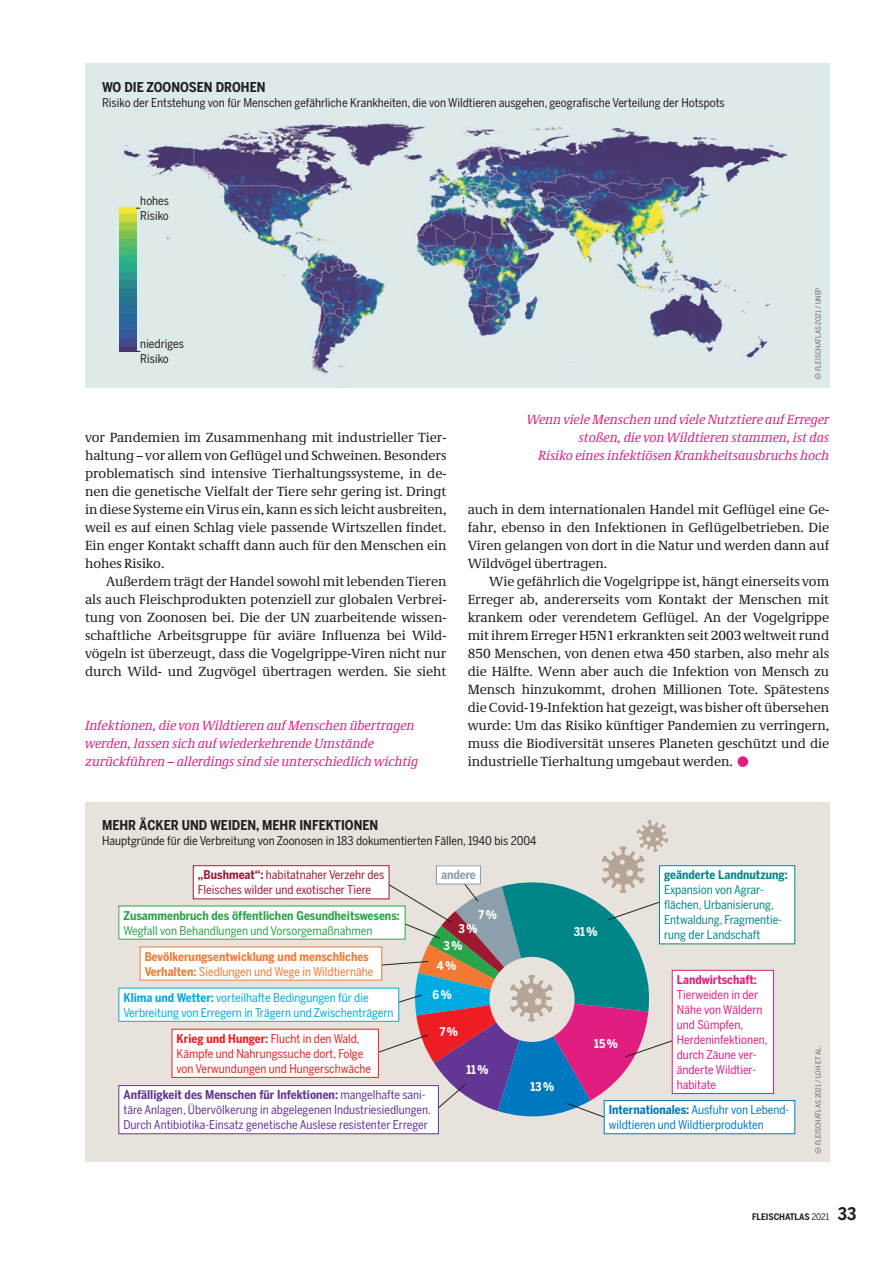
<style>
.page{position:relative;width:893px;height:1263px;background:#fff}
.page>*{position:absolute;margin:0;border:0;box-sizing:border-box;transform-origin:0 0}
.t1{font:13.5px/18px "Demos Pro";letter-spacing:-.005em;color:#231f20;text-align:justify}
.t2{font:italic 13.5px/18px "Demos Pro";letter-spacing:-.005em;color:#e21d80}
.t3{font:700 13.5px "Benton Sans Cond";color:#231f20}
.t4{font:12px/15px "Benton Sans Cond";color:#231f20}
.t5{font:12px/15px "Benton Sans Cond";color:#633695}
.t6{font:12px/15px "Benton Sans Cond";color:#e21d80}
.t7{font:12px/15px "Benton Sans Cond";color:#ee1d23}
.t8{font:12px/15px "Benton Sans Cond";color:#00abe1}
.t9{font:12px/15px "Benton Sans Cond";color:#008689}
.t10{font:700 12px/15px "Benton Sans Cond";color:#f37932}
.t11{font:12px/15px "Benton Sans Cond";color:#9d1931}
.t12{font:12px/15px "Benton Sans Cond";color:#0078c0}
.t13{font:700 12px "Benton Sans Cond";color:#29a449}
.t14{font:12px "Benton Sans Cond";color:#29a449}
.t15{font:700 12px "Benton Sans Cond";color:#fff}
.t16{font:700 12px "Benton Sans Cond";color:#008689}
.t17{font:700 12px "Benton Sans Cond";color:#e21d80}
.t18{font:700 12px "Benton Sans Cond";color:#8c9faa}
.t19{font:700 9px "Benton Sans Cond";color:#231f20}
.t20{font:7.2px "Benton Sans Cond";letter-spacing:.02em;color:#636366}
.s1{font-weight:700}
.s2{font-weight:400}
.s3{font-size:17.25px}
</style>
<div class="page">
<div style="left:737px;top:756px;width:11px;height:11px;background:#e21d80;border-radius:50%"></div>
<div style="left:85px;top:802px;width:744px;height:360px;background:#e7e2dc"></div>
<svg style="left:815px;top:1147px;width:6px;height:6px"></svg>
<div style="left:85px;top:64px;width:744px;height:324px;background:#dde9eb"></div>
<img style="left:119px;top:120px;width:670px;height:268px">
<svg style="left:815px;top:373px;width:6px;height:6px"></svg>
<img style="left:119px;top:208px;width:17px;height:144px">
<div style="left:659px;top:866px;width:136px;height:78px;background:#fff"></div>
<div style="left:659px;top:865px;width:136px;height:79px;border:1px solid #008689"></div>
<div style="left:672px;top:970px;width:101px;height:123px;background:#fff"></div>
<div style="left:672px;top:970px;width:102px;height:124px;border:1px solid #e21d80"></div>
<div style="left:604px;top:1100px;width:191px;height:34px;background:#fff"></div>
<div style="left:604px;top:1100px;width:191px;height:34px;border:1px solid #0078c0"></div>
<div style="left:119px;top:1085px;width:319px;height:49px;background:#fff"></div>
<div style="left:118px;top:1085px;width:321px;height:49px;border:1px solid #633695"></div>
<div style="left:172px;top:1029px;width:206px;height:48px;background:#fff"></div>
<div style="left:172px;top:1029px;width:207px;height:49px;border:1px solid #ee1d23"></div>
<div style="left:119px;top:988px;width:280px;height:33px;background:#fff"></div>
<div style="left:118px;top:988px;width:281px;height:34px;border:1px solid #00abe1"></div>
<div style="left:140px;top:947px;width:242px;height:33px;background:#fff"></div>
<div style="left:119px;top:906px;width:286px;height:33px;background:#fff"></div>
<div style="left:193px;top:866px;width:196px;height:33px;background:#fff"></div>
<div style="left:193px;top:865px;width:196px;height:34px;border:1px solid #9d1931"></div>
<svg style="left:373px;top:820px;width:302px;height:301px"></svg>
<p class="t3" style="left:102px;top:79px;width:165px">WO DIE ZOONOSEN DROHEN</p>
<p class="t4" style="left:102px;top:95px;width:624px">Risiko der Entstehung von für Menschen gefährliche Krankheiten, die von Wildtieren ausgehen, geografische Verteilung der Hotspots</p>
<p class="t4" style="left:140px;top:194px;width:30px">hohes<br>Risiko</p>
<p class="t4" style="left:140px;top:337px;width:45px">niedriges<br>Risiko</p>
<p class="t1" style="left:85px;top:428px;width:363px">vor Pandemien im Zusammenhang mit industrieller Tier&shy;haltung – vor allem von Geflügel und Schweinen. Besonders problematisch sind intensive Tierhaltungssysteme, in de&shy;nen die genetische Vielfalt der Tiere sehr gering ist. Dringt in diese Systeme ein Virus ein, kann es sich leicht ausbreiten, weil es auf einen Schlag viele passende Wirtszellen findet.<br>Ein enger Kontakt schafft dann auch für den Menschen ein hohes Risiko.</p>
<p class="t1" style="left:85px;top:572px;width:363px;text-indent:21px">Außerdem trägt der Handel sowohl mit lebenden Tieren als auch Fleischprodukten potenziell zur globalen Verbrei&shy;tung von Zoonosen bei. Die der UN zuarbeitende wissen&shy;schaftliche Arbeitsgruppe für aviäre Influenza bei Wild&shy;vögeln ist überzeugt, dass die Vogelgrippe-Viren nicht nur durch Wild- und Zugvögel übertragen werden. Sie sieht</p>
<p class="t2" style="left:85px;top:716px;width:335px">Infektionen, die von Wildtieren auf Menschen übertragen werden, lassen sich auf wiederkehrende Umstände zurückführen – allerdings sind sie unterschiedlich wichtig</p>
<p class="t20" style="left:814px;top:371px;width:85px;rotate:-90deg">FLEISCHATLAS 2021 / UNEP</p>
<p class="t2" style="left:527px;top:410px;width:304px;text-align:right">Wenn viele Menschen und viele Nutztiere auf Erreger stoßen, die von Wildtieren stammen, ist das<br>Risiko eines infektiösen Krankheitsausbruchs hoch</p>
<p class="t1" style="left:468px;top:500px;width:363px">auch in dem internationalen Handel mit Geflügel eine Ge&shy;fahr, ebenso in den Infektionen in Geflügelbetrieben. Die Viren gelangen von dort in die Natur und werden dann auf Wildvögel übertragen.</p>
<p class="t1" style="left:468px;top:572px;width:363px;text-indent:21px">Wie gefährlich die Vogelgrippe ist, hängt einerseits vom Erreger ab, andererseits vom Kontakt der Menschen mit krankem oder verendetem Geflügel. An der Vogelgrippe mit ihrem Erreger H5N1 erkrankten seit 2003 weltweit rund 850 Menschen, von denen etwa 450 starben, also mehr als die Hälfte. Wenn aber auch die Infektion von Mensch zu Mensch hinzukommt, drohen Millionen Tote. Spätestens die Covid-19-Infektion hat gezeigt, was bisher oft übersehen wurde: Um das Risiko künftiger Pandemien zu verringern, muss die Biodiversität unseres Planeten geschützt und die industrielle Tierhaltung umgebaut werden.</p>
<p class="t3" style="left:102px;top:817px;width:278px">MEHR ÄCKER UND WEIDEN, MEHR INFEKTIONEN</p>
<p class="t4" style="left:102px;top:833px;width:436px">Hauptgründe für die Verbreitung von Zoonosen in 183 dokumentierten Fällen, 1940 bis 2004</p>
<p class="t11" style="left:198px;top:868px;width:188px"><span class="s1">„Bushmeat“:</span> habitatnaher Verzehr des<br>Fleisches wilder und exotischer Tiere</p>
<p class="t18" style="left:441px;top:868px;width:36px">andere</p>
<p class="t13" style="left:123px;top:908px;width:278px">Zusammenbruch des öffentlichen Gesundheitswesens:</p>
<p class="t14" style="left:123px;top:923px;width:251px">Wegfall von Behandlungen und Vorsorgemaßnahmen</p>
<p class="t10" style="left:145px;top:949px;width:230px">Bevölkerungsentwicklung und menschliches<br>Verhalten: <span class="s2">Siedlungen und Wege in Wildtiernähe</span></p>
<p class="t8" style="left:123px;top:990px;width:272px"><span class="s1">Klima und Wetter:</span> vorteilhafte Bedingungen für die<br>Verbreitung von Erregern in Trägern und Zwischenträgern</p>
<p class="t7" style="left:177px;top:1031px;width:196px"><span class="s1">Krieg und Hunger:</span> Flucht in den Wald,<br>Kämpfe und Nahrungssuche dort, Folge von Verwundungen und Hungerschwäche</p>
<p class="t15" style="left:479px;top:907px;width:20px">7 %</p>
<p class="t15" style="left:459px;top:921px;width:21px">3 %</p>
<p class="t15" style="left:444px;top:938px;width:21px">3 %</p>
<p class="t15" style="left:437px;top:959px;width:21px">4 %</p>
<p class="t15" style="left:433px;top:988px;width:21px">6 %</p>
<p class="t15" style="left:440px;top:1024px;width:20px">7 %</p>
<p class="t15" style="left:466px;top:1063px;width:24px">11 %</p>
<p class="t5" style="left:123px;top:1087px;width:309px"><span class="s1">Anfälligkeit des Menschen für Infektionen:</span> mangelhafte sani&shy;täre Anlagen, Übervölkerung in abgelegenen Industriesiedlungen.<br>Durch Antibiotika-Einsatz genetische Auslese resistenter Erreger</p>
<p class="t15" style="left:530px;top:1080px;width:25px">13 %</p>
<p class="t16" style="left:664px;top:868px;width:125px">geänderte Landnutzung:</p>
<p class="t9" style="left:664px;top:883px;width:119px">Expansion von Agrar&shy;flächen, Urbanisierung,<br>Entwaldung, Fragmentie&shy;rung der Landschaft</p>
<p class="t17" style="left:677px;top:972px;width:82px">Landwirtschaft:</p>
<p class="t6" style="left:677px;top:987px;width:92px">Tierweiden in der<br>Nähe von Wäldern und Sümpfen,<br>Herdeninfektionen, durch Zäune ver&shy;änderte Wildtier&shy;habitate</p>
<p class="t12" style="left:609px;top:1102px;width:182px"><span class="s1">Internationales:</span> Ausfuhr von Lebend&shy;wildtieren und Wildtierprodukten</p>
<p class="t15" style="left:574px;top:924px;width:25px">31 %</p>
<p class="t15" style="left:594px;top:1037px;width:25px">15 %</p>
<p class="t20" style="left:814px;top:1145px;width:101px;rotate:-90deg">FLEISCHATLAS 2021 / LOH ET AL.</p>
<p class="t19" style="left:752px;top:1212px;width:106px">FLEISCHATLAS <span class="s2">2021</span> <span class="s3">33</span></p>
</div>
